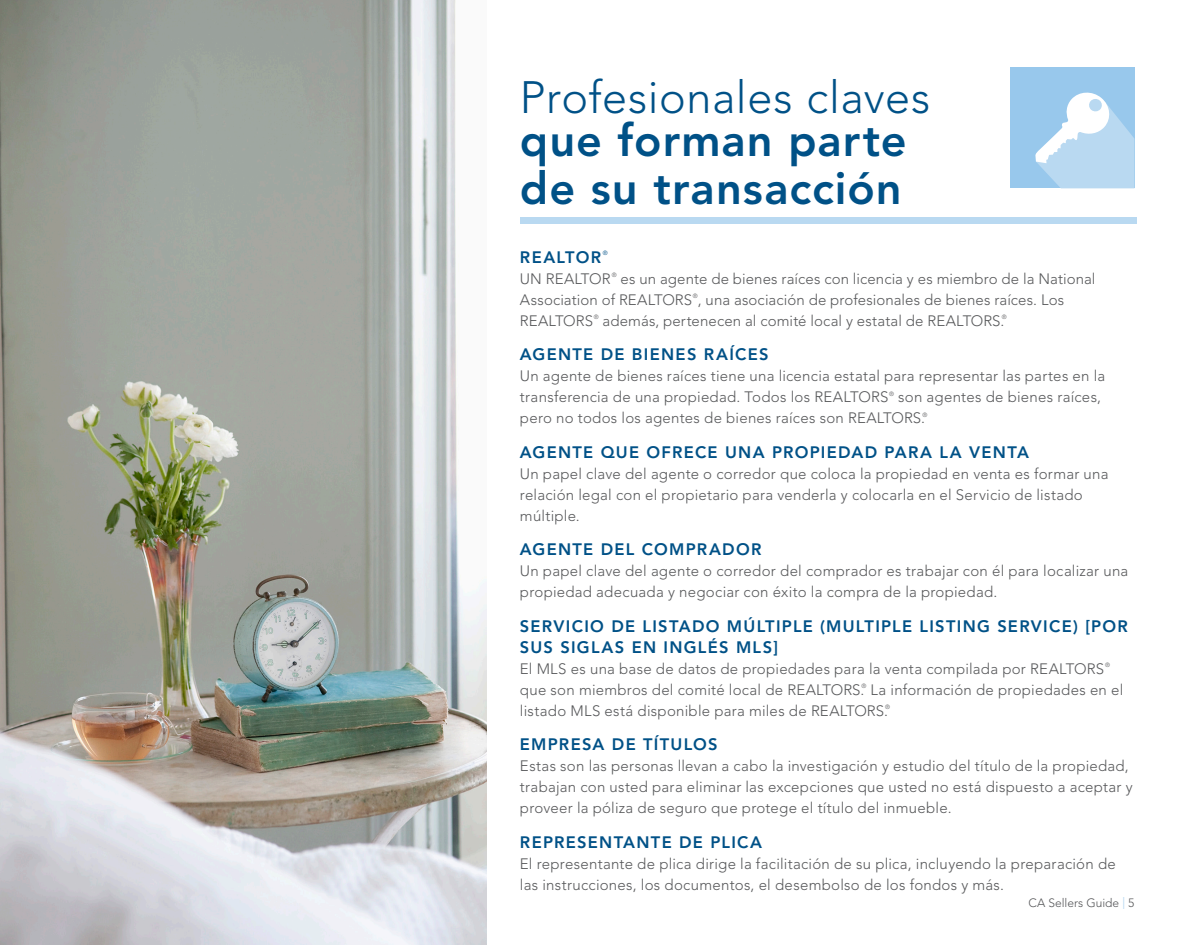
<style>
.page{position:relative;width:1202px;height:945px;background:#fff}
.page>*{position:absolute;margin:0;border:0;box-sizing:border-box;transform-origin:0 0}
.t1{font:800 45px/48px "Avenir LT Std";letter-spacing:.025em;color:#005187}
.t2{font:300 45px "Avenir LT Std";letter-spacing:.01em;color:#005187}
.t3{font:800 16.5px/21px "Avenir LT Std";letter-spacing:.075em;color:#005187}
.t4{font:300 15px/21px "Avenir LT Std";letter-spacing:.015em;color:#57585a}
.t5{font:300 12px "Avenir LT Std";color:#57585a}
.t6{font:300 6.15px "Avenir LT Std";color:#57585a}
.t7{font:6.15px "Avenir LT Std";color:#005187}
.s1{font-weight:400;color:#b9d9f1}
</style>
<div class="page">
<img style="left:0;top:0;width:486px;height:945px">
<div style="left:1010px;top:68px;width:124px;height:120px;background:#98c8ec"></div>
<svg style="left:1035px;top:92px;width:99px;height:96px"></svg>
<div style="left:520px;top:217px;width:616px;height:7px;background:#b9d9f1"></div>
<h1 class="t2" style="left:520px;top:71px;width:412px">Profesionales claves</h1>
<h1 class="t1" style="left:520px;top:117px;width:388px">que forman parte de su transacción</h1>
<p class="t3" style="left:520px;top:246px;width:83px">REALTOR</p>
<p class="t7" style="left:603px;top:250px;width:6px">®</p>
<p class="t4" style="left:520px;top:268px;width:92px">UN REALTOR</p>
<p class="t6" style="left:611px;top:271px;width:6px">®</p>
<p class="t4" style="left:520px;top:268px;width:577px;text-indent:101px">es un agente de bienes raíces con licencia y es miembro de la National<br>Association of REALTORS , una asociación de profesionales de bienes raíces. Los</p>
<p class="t6" style="left:692px;top:292px;width:6px">®</p>
<p class="t4" style="left:520px;top:310px;width:75px">REALTORS</p>
<p class="t6" style="left:593px;top:313px;width:6px">®</p>
<p class="t4" style="left:602px;top:310px;width:403px">además, pertenecen al comité local y estatal de REALTORS.</p>
<p class="t6" style="left:1001px;top:313px;width:6px">®</p>
<p class="t3" style="left:520px;top:344px;width:250px">AGENTE DE BIENES RAÍCES</p>
<p class="t4" style="left:520px;top:365px;width:587px">Un agente de bienes raíces tiene una licencia estatal para representar las partes en la transferencia de una propiedad. Todos los REALTORS</p>
<p class="t4" style="left:520px;top:386px;width:582px;text-indent:378px">son agentes de bienes raíces, pero no todos los agentes de bienes raíces son REALTORS.</p>
<p class="t6" style="left:889px;top:390px;width:6px">®</p>
<p class="t6" style="left:922px;top:411px;width:6px">®</p>
<p class="t3" style="left:520px;top:441px;width:510px">AGENTE QUE OFRECE UNA PROPIEDAD PARA LA VENTA</p>
<p class="t4" style="left:520px;top:463px;width:590px">Un papel clave del agente o corredor que coloca la propiedad en venta es formar una relación legal con el propietario para venderla y colocarla en el Servicio de listado múltiple.</p>
<p class="t3" style="left:520px;top:539px;width:243px">AGENTE DEL COMPRADOR</p>
<p class="t4" style="left:520px;top:560px;width:610px">Un papel clave del agente o corredor del comprador es trabajar con él para localizar una propiedad adecuada y negociar con éxito la compra de la propiedad.</p>
<p class="t3" style="left:520px;top:615px;width:609px">SERVICIO DE LISTADO MÚLTIPLE (MULTIPLE LISTING SERVICE) [POR<br>SUS SIGLAS EN INGLÉS MLS]</p>
<p class="t4" style="left:520px;top:658px;width:586px">El MLS es una base de datos de propiedades para la venta compilada por REALTORS</p>
<p class="t6" style="left:1105px;top:661px;width:6px">®</p>
<p class="t4" style="left:520px;top:679px;width:605px">que son miembros del comité local de REALTORS. La información de propiedades en el</p>
<p class="t6" style="left:861px;top:682px;width:6px">®</p>
<p class="t4" style="left:520px;top:700px;width:369px">listado MLS está disponible para miles de REALTORS.</p>
<p class="t6" style="left:885px;top:703px;width:6px">®</p>
<p class="t3" style="left:520px;top:734px;width:199px">EMPRESA DE TÍTULOS</p>
<p class="t4" style="left:520px;top:755px;width:614px">Estas son las personas llevan a cabo la investigación y estudio del título de la propiedad, trabajan con usted para eliminar las excepciones que usted no está dispuesto a aceptar y proveer la póliza de seguro que protege el título del inmueble.</p>
<p class="t3" style="left:520px;top:831px;width:243px">REPRESENTANTE DE PLICA</p>
<p class="t4" style="left:520px;top:853px;width:597px">El representante de plica dirige la facilitación de su plica, incluyendo la preparación de las instrucciones, los documentos, el desembolso de los fondos y más.</p>
<p class="t5" style="left:1028px;top:896px;width:107px">CA Sellers Guide <span class="s1">|</span> 5</p>
</div>
